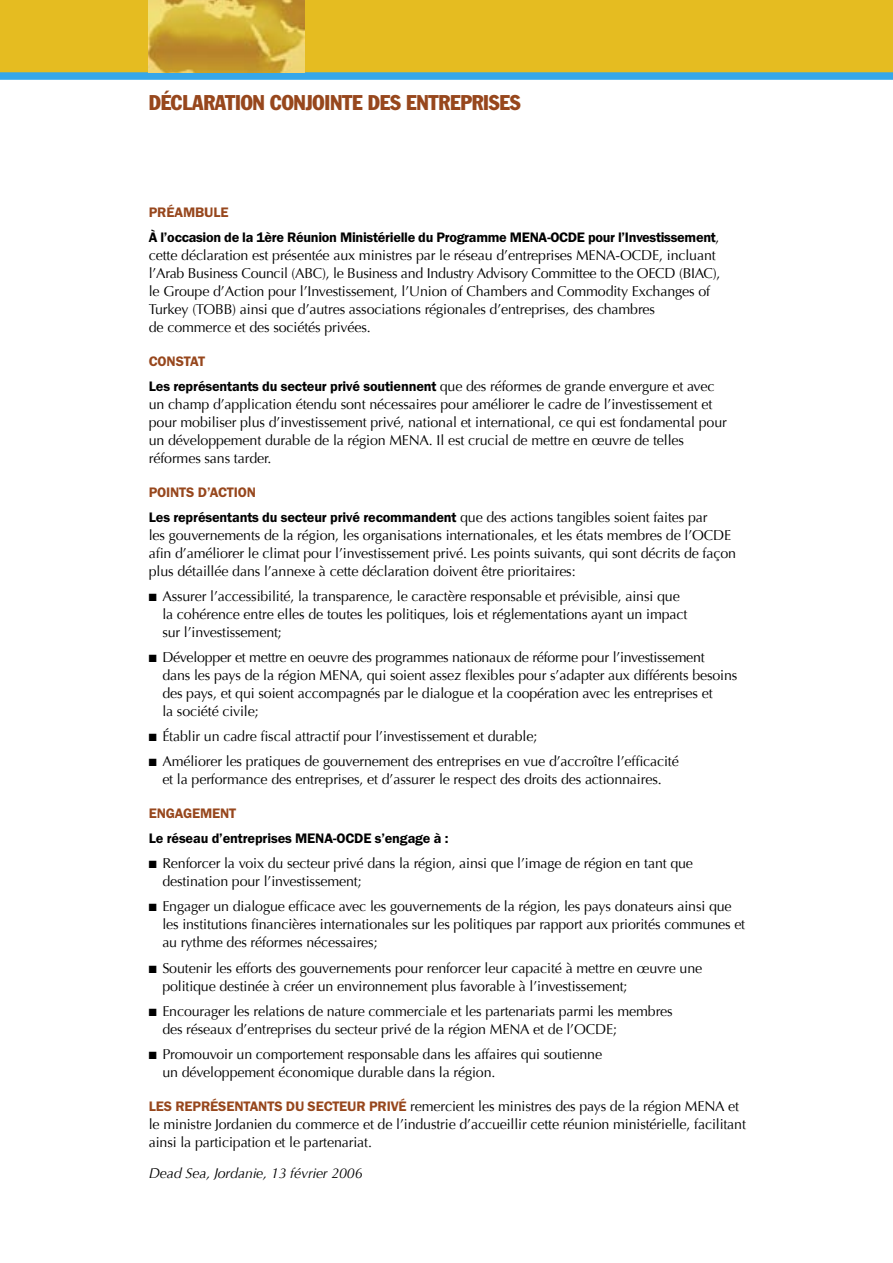
<style>
.page{position:relative;width:893px;height:1263px;background:#fff}
.page>*{position:absolute;margin:0;border:0;box-sizing:border-box;transform-origin:0 0}
.t1{font:condensed 21px "Franklin Gothic";letter-spacing:-.01em;color:#97471d}
.t2{font:14.25px/18px "Optima";letter-spacing:-.01em;color:#000}
.t3{font:600 14.25px/25.2px "Franklin Got ITC";letter-spacing:-.01em;color:#000}
.t4{font:italic 14.25px "Optima";letter-spacing:-.01em;color:#000}
.t5{font:600 14.25px "Franklin Got ITC";letter-spacing:-.01em;color:#97471d}
.s1{color:#97471d}
.s2{font-family:"Optima";font-weight:400}
.s3{font-family:"Franklin Got ITC";font-weight:600;color:#97471d}
</style>
<div class="page">
<div style="left:0;top:0;width:893px;height:72px;background:#e5bc21"></div>
<div style="left:0;top:72px;width:893px;height:8px;background:#36a7e9"></div>
<img style="left:149px;top:0;width:155px;height:72px">
<h1 class="t1" style="left:149px;top:90px;width:373px">DÉCLARATION CONJOINTE DES ENTREPRISES</h1>
<p class="t3" style="left:149px;top:200px;width:572px"><span class="s1">PRÉAMBULE<br></span>À l’occasion de la 1ère Réunion Ministérielle du Programme MENA-OCDE pour l’Investissement<span class="s2">,</span></p>
<p class="t2" style="left:149px;top:247px;width:573px">cette déclaration est présentée aux ministres par le réseau d’entreprises MENA-OCDE, incluant l’Arab Business Council (ABC), le Business and Industry Advisory Committee to the OECD (BIAC), le Groupe d’Action pour l’Investissement, l’Union of Chambers and Commodity Exchanges of Turkey (TOBB) ainsi que d’autres associations régionales d’entreprises, des chambres<br>de commerce et des sociétés privées.</p>
<p class="t3" style="left:149px;top:349px;width:567px"><span class="s1">CONSTAT<br></span>Les représentants du secteur privé soutiennent <span class="s2">que des réformes de grande envergure et avec</span></p>
<p class="t2" style="left:149px;top:395px;width:580px">un champ d’application étendu sont nécessaires pour améliorer le cadre de l’investissement et pour mobiliser plus d’investissement privé, national et international, ce qui est fondamental pour un développement durable de la région MENA. Il est crucial de mettre en œuvre de telles réformes sans tarder.</p>
<p class="t3" style="left:149px;top:479px;width:560px"><span class="s1">POINTS D’ACTION<br></span>Les représentants du secteur privé recommandent <span class="s2">que des actions tangibles soient faites par</span></p>
<p class="t2" style="left:149px;top:526px;width:589px">les gouvernements de la région, les organisations internationales, et les états membres de l’OCDE afin d’améliorer le climat pour l’investissement privé. Les points suivants, qui sont décrits de façon plus détaillée dans l’annexe à cette déclaration doivent être prioritaires:</p>
<p class="t2" style="left:162px;top:587px;width:527px;text-indent:-14px">■ Assurer l’accessibilité, la transparence, le caractère responsable et prévisible, ainsi que la cohérence entre elles de toutes les politiques, lois et réglementations ayant un impact sur l’investissement;</p>
<p class="t2" style="left:162px;top:648px;width:577px;text-indent:-14px">■ Développer et mettre en oeuvre des programmes nationaux de réforme pour l’investissement<br>dans les pays de la région MENA, qui soient assez flexibles pour s’adapter aux différents besoins des pays, et qui soient accompagnés par le dialogue et la coopération avec les entreprises et<br>la société civile;</p>
<p class="t2" style="left:149px;top:728px;width:390px">■ Établir un cadre fiscal attractif pour l’investissement et durable;</p>
<p class="t2" style="left:149px;top:753px;width:532px;text-align:center">■ Améliorer les pratiques de gouvernement des entreprises en vue d’accroître l’efficacité et la performance des entreprises, et d’assurer le respect des droits des actionnaires.</p>
<p class="t5" style="left:149px;top:805px;width:89px">ENGAGEMENT</p>
<p class="t3" style="left:149px;top:826px;width:301px">Le réseau d’entreprises MENA-OCDE s’engage à :</p>
<p class="t2" style="left:162px;top:855px;width:532px;text-indent:-14px">■ Renforcer la voix du secteur privé dans la région, ainsi que l’image de région en tant que destination pour l’investissement;</p>
<p class="t2" style="left:162px;top:898px;width:584px;text-indent:-14px">■ Engager un dialogue efficace avec les gouvernements de la région, les pays donateurs ainsi que les institutions financières internationales sur les politiques par rapport aux priorités communes et au rythme des réformes nécessaires;</p>
<p class="t2" style="left:162px;top:959px;width:541px;text-indent:-14px">■ Soutenir les efforts des gouvernements pour renforcer leur capacité à mettre en œuvre une politique destinée à créer un environnement plus favorable à l’investissement;</p>
<p class="t2" style="left:162px;top:1002px;width:512px;text-indent:-14px">■ Encourager les relations de nature commerciale et les partenariats parmi les membres des réseaux d’entreprises du secteur privé de la région MENA et de l’OCDE;</p>
<p class="t2" style="left:162px;top:1045px;width:441px;text-indent:-14px">■ Promouvoir un comportement responsable dans les affaires qui soutienne un développement économique durable dans la région.</p>
<p class="t2" style="left:149px;top:1097px;width:599px"><span class="s3">LES REPRÉSENTANTS DU SECTEUR PRIVÉ</span> remercient les ministres des pays de la région MENA et le ministre Jordanien du commerce et de l’industrie d’accueillir cette réunion ministérielle, facilitant ainsi la participation et le partenariat.</p>
<p class="t4" style="left:149px;top:1165px;width:215px">Dead Sea, Jordanie, 13 février 2006</p>
</div>
